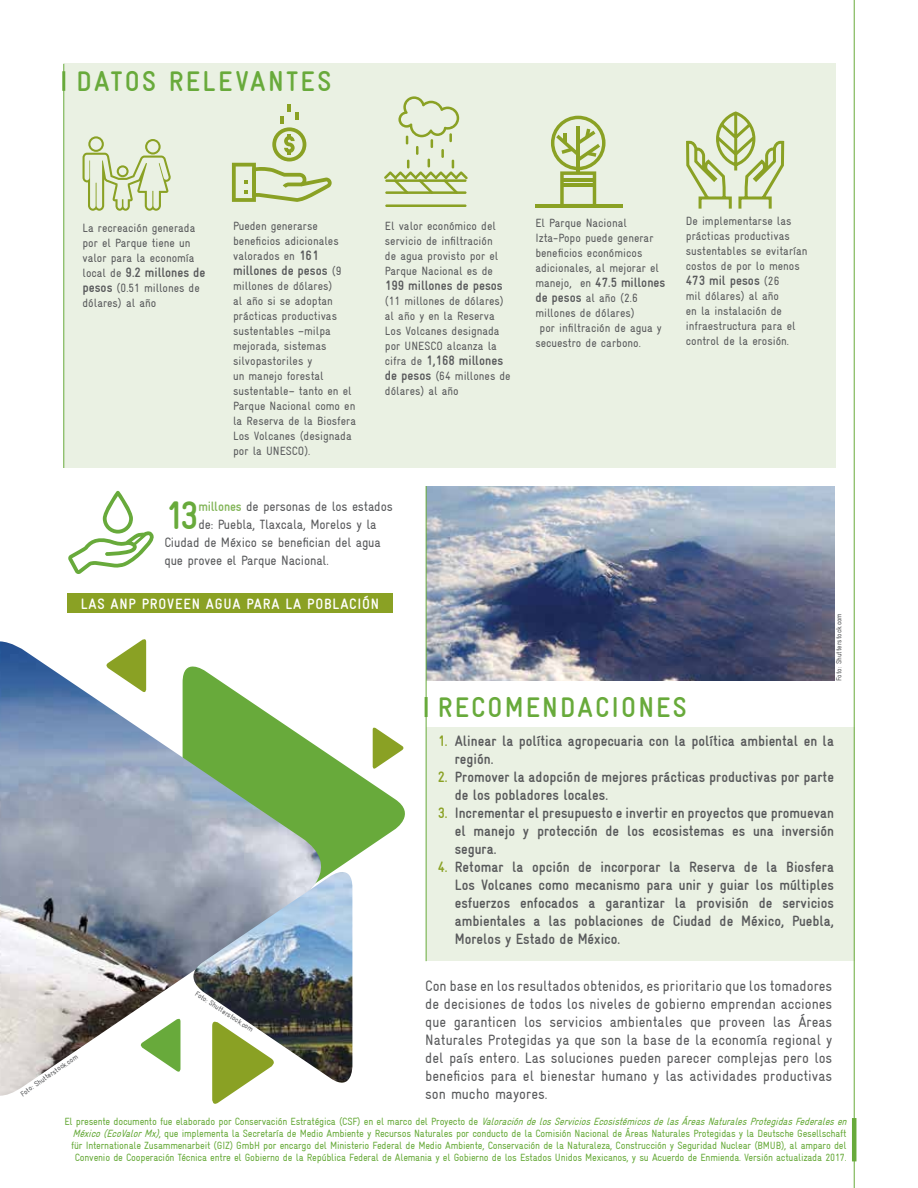
<style>
.page{position:relative;width:918px;height:1188px;background:#fff}
.page>*{position:absolute;margin:0;border:0;box-sizing:border-box;transform-origin:0 0}
.t1{font:700 condensed 39.3px "GIZ Gravur TT";color:#68aa3b}
.t2{font:700 condensed 28.5px "GIZ Gravur TT";letter-spacing:.075em;color:#68aa3b}
.t3{font:700 condensed 15px/18px "GIZ Gravur TT";color:#58595b}
.t4{font:condensed 15px/18px "GIZ Gravur TT";color:#58595b;text-align:justify}
.t5{font:700 condensed 15px "GIZ Gravur TT";letter-spacing:.05em;color:#fff}
.t6{font:condensed 13.5px "GIZ Gravur TT";letter-spacing:-.01em;color:#58595b}
.t7{font:700 condensed 13.5px "GIZ Gravur TT";color:#58595b}
.t8{font:condensed 12px/15px "GIZ Gravur TT";color:#58595b}
.t9{font:condensed 10.5px/12px "GIZ Gravur TT";letter-spacing:-.02em;color:#68aa3b;text-align:right}
.t10{font:condensed 7.5px "GIZ Gravur TT";color:#58595b}
.s1{font-weight:400;font-size:12px}
.s2{font-weight:700;font-size:13.5px}
.s3{font-weight:700;color:#84b65a}
.s4{color:#8aa124}
.s5{font-style:italic}
</style>
<div class="page">
<div style="left:426px;top:728px;width:428px;height:233px;background:#eaf1e3"></div>
<svg style="left:346px;top:728px;width:59px;height:245px"></svg>
<div style="left:64px;top:64px;width:771px;height:404px;background:#eaf1e3"></div>
<img style="left:0;top:641px;width:346px;height:455px">
<svg style="left:104px;top:639px;width:42px;height:55px"></svg>
<svg style="left:139px;top:1017px;width:41px;height:57px"></svg>
<svg style="left:212px;top:1091px;width:65px;height:13px"></svg>
<svg style="left:373px;top:727px;width:32px;height:43px"></svg>
<img style="left:181px;top:872px;width:171px;height:219px">
<hr style="left:852px;top:1118px;width:4px;height:43px;background:#68aa3b">
<hr style="left:854px;top:0;width:1px;height:1188px;background:#68aa3b">
<hr style="left:63px;top:64px;width:1px;height:404px;background:#68aa3b">
<img style="left:427px;top:486px;width:407px;height:195px">
<svg style="left:232px;top:104px;width:100px;height:98px"></svg>
<svg style="left:551px;top:116px;width:55px;height:88px"></svg>
<hr style="left:562px;top:178px;width:32px;height:3px;background:#8aa124">
<hr style="left:562px;top:183px;width:32px;height:4px;background:#8aa124">
<hr style="left:535px;top:204px;width:87px;height:3px;background:#8aa124">
<hr style="left:62px;top:71px;width:3px;height:20px;background:#68aa3b">
<hr style="left:426px;top:486px;width:1px;height:475px;background:#68aa3b">
<hr style="left:425px;top:697px;width:3px;height:20px;background:#68aa3b">
<svg style="left:83px;top:136px;width:88px;height:75px"></svg>
<hr style="left:385px;top:204px;width:82px;height:3px;background:#8aa124">
<svg style="left:384px;top:96px;width:84px;height:98px"></svg>
<svg style="left:686px;top:111px;width:99px;height:98px"></svg>
<div style="left:67px;top:593px;width:326px;height:20px;background:#8aa124"></div>
<svg style="left:68px;top:491px;width:86px;height:83px"></svg>
<h2 class="t2" style="left:77px;top:65px;width:256px">DATOS RELEVANTES</h2>
<p class="t8" style="left:82px;top:221px;width:114px">La recreación generada por el Parque tiene un valor para la economía</p>
<p class="t7" style="left:82px;top:265px;width:125px"><span class="s1">local de</span> 9.2 millones de</p>
<p class="t8" style="left:82px;top:281px;width:119px"><span class="s2">pesos</span> (0.51 millones de dólares) al año</p>
<p class="t8" style="left:233px;top:218px;width:107px">Pueden generarse beneficios adicionales valorados en <span class="s2">161</span></p>
<p class="t7" style="left:233px;top:262px;width:110px">millones de pesos <span class="s1">(9</span></p>
<p class="t8" style="left:233px;top:278px;width:125px">millones de dólares)<br>al año si se adoptan prácticas productivas sustentables –milpa mejorada, sistemas silvopastoriles y<br>un manejo forestal sustentable– tanto en el<br>Parque Nacional como en la Reserva de la Biosfera<br>Los Volcanes (designada por la UNESCO).</p>
<p class="t8" style="left:385px;top:218px;width:115px">El valor económico del servicio de infiltración de agua provisto por el<br>Parque Nacional es de</p>
<p class="t7" style="left:385px;top:277px;width:119px">199 millones de pesos</p>
<p class="t8" style="left:385px;top:293px;width:120px">(11 millones de dólares) al año y en la Reserva<br>Los Volcanes designada por UNESCO alcanza la</p>
<p class="t7" style="left:385px;top:352px;width:120px"><span class="s1">cifra de</span> 1,168 millones</p>
<p class="t8" style="left:385px;top:368px;width:127px"><span class="s2">de pesos</span> (64 millones de dólares) al año</p>
<h1 class="t1" style="left:164px;top:494px;width:36px">13</h1>
<p class="t6" style="left:198px;top:499px;width:196px"><span class="s3">millones</span> de personas de los estados</p>
<p class="t6" style="left:198px;top:517px;width:180px">de: Puebla, Tlaxcala, Morelos y la</p>
<p class="t6" style="left:164px;top:535px;width:218px">Ciudad de México se benefician del agua</p>
<p class="t6" style="left:164px;top:553px;width:166px">que provee el Parque Nacional.</p>
<p class="t5" style="left:81px;top:596px;width:300px">LAS ANP PROVEEN AGUA PARA LA POBLACIÓN</p>
<p class="t8" style="left:535px;top:215px;width:125px">El Parque Nacional<br>Izta-Popo puede generar beneficios económicos adicionales, al mejorar el</p>
<p class="t7" style="left:535px;top:275px;width:131px"><span class="s1">manejo, en</span> 47.5 millones</p>
<p class="t8" style="left:535px;top:290px;width:104px"><span class="s2">de pesos</span> al año (2.6</p>
<p class="t8" style="left:535px;top:305px;width:101px">millones de dólares)</p>
<p class="t8" style="left:540px;top:320px;width:124px">por infiltración de agua y</p>
<p class="t8" style="left:535px;top:335px;width:107px">secuestro de carbono.</p>
<p class="t8" style="left:686px;top:214px;width:123px">De implementarse las prácticas productivas sustentables se evitarían costos de por lo menos</p>
<p class="t7" style="left:686px;top:273px;width:95px">473 mil pesos <span class="s1">(26</span></p>
<p class="t8" style="left:686px;top:289px;width:111px">mil dólares) al año<br>en la instalación de infraestructura para el control de la erosión.</p>
<h2 class="t2" style="left:438px;top:691px;width:250px">RECOMENDACIONES</h2>
<p class="t10" style="left:835px;top:681px;width:69px;rotate:-90deg">Foto: Shutterstock.com</p>
<p class="t10" style="left:19px;top:1091px;width:69px;rotate:-35deg">Foto: Shutterstock.com</p>
<p class="t10" style="left:199px;top:989px;width:69px;rotate:34deg">Foto: Shutterstock.com</p>
<p class="t3" style="left:455px;top:732px;width:381px;text-indent:-17px"><span class="s4">1.</span> Alinear la política agropecuaria con la política ambiental en la región.</p>
<p class="t3" style="left:455px;top:768px;width:381px;text-indent:-17px"><span class="s4">2.</span> Promover la adopción de mejores prácticas productivas por parte de los pobladores locales.</p>
<p class="t3" style="left:455px;top:804px;width:381px;text-align:justify;text-indent:-17px"><span class="s4">3.</span> Incrementar el presupuesto e invertir en proyectos que promuevan el manejo y protección de los ecosistemas es una inversión segura.</p>
<p class="t3" style="left:455px;top:858px;width:381px;text-align:justify;text-indent:-17px"><span class="s4">4.</span> Retomar la opción de incorporar la Reserva de la Biosfera Los Volcanes como mecanismo para unir y guiar los múltiples esfuerzos enfocados a garantizar la provisión de servicios ambientales a las poblaciones de Ciudad de México, Puebla, Morelos y Estado de México.</p>
<p class="t4" style="left:425px;top:977px;width:409px">Con base en los resultados obtenidos, es prioritario que los tomadores de decisiones de todos los niveles de gobierno emprendan acciones que garanticen los servicios ambientales que proveen las Áreas Naturales Protegidas ya que son la base de la economía regional y del país entero. Las soluciones pueden parecer complejas pero los beneficios para el bienestar humano y las actividades productivas son mucho mayores.</p>
<p class="t9" style="left:64px;top:1116px;width:787px">El presente documento fue elaborado por Conservación Estratégica (CSF) en el marco del Proyecto de <span class="s5">ValoracióndelosServiciosEcosistémicosdelasÁreasNaturalesProtegidasFederalesen México(EcoValorMx)</span>, que implementa la Secretaría de Medio Ambiente y Recursos Naturales por conducto de la Comisión Nacional de Áreas Naturales Protegidas y la Deutsche Gesellschaft für Internationale Zusammenarbeit (GIZ) GmbH por encargo del Ministerio Federal de Medio Ambiente, Conservación de la Naturaleza, Construcción y Seguridad Nuclear (BMUB), al amparo del Convenio de Cooperación Técnica entre el Gobierno de la República Federal de Alemania y el Gobierno de los Estados Unidos Mexicanos, y su Acuerdo de Enmienda. Versión actualizada 2017.</p>
</div>
